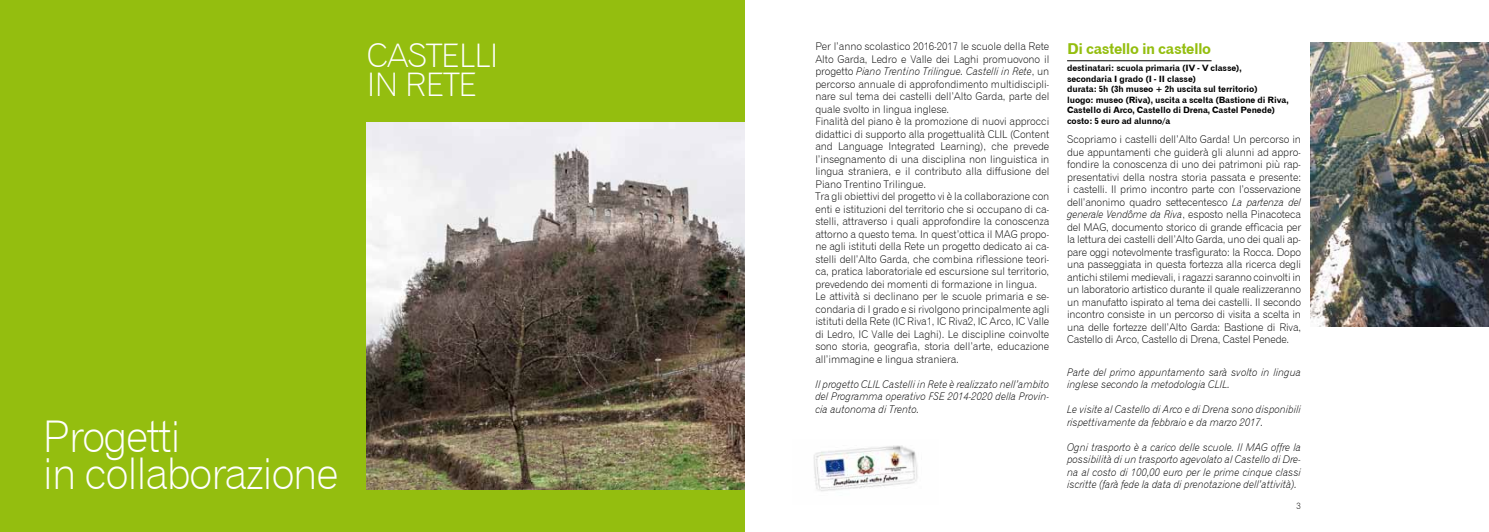
<style>
.page{position:relative;width:1489px;height:532px;background:#fff}
.page>*{position:absolute;margin:0;border:0;box-sizing:border-box;transform-origin:0 0}
.t1{font:43.75px/37.4px "Gothic 720 BT Light B";letter-spacing:-.04em;color:#fff}
.t2{font:32.5px/28.8px "Gothic 720 BT Light B";color:#fff}
.t3{font:15px "Gothic 720 BT Bold B";letter-spacing:-.035em;color:#94be0f}
.t4{font:10.62px/12.5px "Gothic 720 BT Light B";letter-spacing:-.01em;color:#000}
.t5{font:10.62px/12.5px "Gothic 720 BT Light Italic B";letter-spacing:-.01em;color:#000;text-align:justify}
.t6{font:8.75px/10.5px "Gothic 720 BT Bold B";letter-spacing:-.01em;color:#000}
.t7{font:8.75px "Gothic 720 BT Light B";color:#000}
.s1{font-family:"Gothic 720 BT Light B"}
.s2{font-family:"Gothic 720 BT Light Italic B"}
</style>
<div class="page">
<hr style="left:1067px;top:61px;width:144px;height:1px;background:#000">
<img style="left:813px;top:445px;width:105px;height:47px">
<img style="left:1310px;top:43px;width:178px;height:283px">
<div style="left:0;top:0;width:744px;height:531px;background:#94be0f"></div>
<img style="left:367px;top:122px;width:377px;height:367px">
<h2 class="t2" style="left:367px;top:41px;width:56px">Castelli<br>In rete</h2>
<h1 class="t1" style="left:43px;top:417px;width:297px">Progetti<br>in collaborazione</h1>
<p class="t4" style="left:815px;top:40px;width:235px">Per l’anno scolastico 2016-2017 le scuole della Rete<br>Alto Garda, Ledro e Valle dei Laghi promuovono il</p>
<p class="t5" style="left:815px;top:65px;width:235px"><span class="s1">progetto</span> Piano Trentino Trilingue. Castelli in Rete<span class="s1">, un</span></p>
<p class="t4" style="left:815px;top:77px;width:235px">percorso annuale di approfondimento multidiscipli&shy;nare sul tema dei castelli dell’Alto Garda, parte del quale svolto in lingua inglese.<br>Finalità del piano è la promozione di nuovi approcci didattici di supporto alla progettualità CLIL (Content and Language Integrated Learning), che prevede l’insegnamento di una disciplina non linguistica in lingua straniera, e il contributo alla diffusione del Piano Trentino Trilingue.<br>Tra gli obiettivi del progetto vi è la collaborazione con enti e istituzioni del territorio che si occupano di ca&shy;stelli, attraverso i quali approfondire la conoscenza attorno a questo tema. In quest’ottica il MAG propo&shy;ne agli istituti della Rete un progetto dedicato ai ca&shy;stelli dell’Alto Garda, che combina riflessione teori&shy;ca, pratica laboratoriale ed escursione sul territorio, prevedendo dei momenti di formazione in lingua.<br>Le attività si declinano per le scuole primaria e se&shy;condaria di I grado e si rivolgono principalmente agli istituti della Rete (IC Riva1, IC Riva2, IC Arco, IC Valle di Ledro, IC Valle dei Laghi). Le discipline coinvolte sono storia, geografia, storia dell’arte, educazione all’immagine e lingua straniera.</p>
<p class="t5" style="left:815px;top:377px;width:235px">Il progetto CLIL Castelli in Rete è realizzato nell’ambito del Programma operativo FSE 2014-2020 della Provin&shy;cia autonoma di Trento.</p>
<h3 class="t3" style="left:1067px;top:39px;width:145px">Di castello in castello</h3>
<p class="t6" style="left:1067px;top:63px;width:223px">destinatari: scuola primaria (IV - V classe), secondaria I grado (I - II classe)<br>durata: 5h (3h museo + 2h uscita sul territorio)<br>luogo: museo (Riva), uscita a scelta (Bastione di Riva, Castello di Arco, Castello di Drena, Castel Penede) costo: 5 euro ad alunno/a</p>
<p class="t4" style="left:1067px;top:133px;width:235px;text-align:justify">Scopriamo i castelli dell’Alto Garda! Un percorso in due appuntamenti che guiderà gli alunni ad appro&shy;fondire la conoscenza di uno dei patrimoni più rap&shy;presentativi della nostra storia passata e presente: i castelli. Il primo incontro parte con l’osservazione dell’anonimo quadro settecentesco <span class="s2">La partenza del generale Vendôme da Riva</span>, esposto nella Pinacoteca del MAG, documento storico di grande efficacia per la lettura dei castelli dell’Alto Garda, uno dei quali ap&shy;pare oggi notevolmente trasfigurato: la Rocca. Dopo una passeggiata in questa fortezza alla ricerca degli antichi stilemi medievali, i ragazzi saranno coinvolti in un laboratorio artistico durante il quale realizzeranno un manufatto ispirato al tema dei castelli. Il secondo incontro consiste in un percorso di visita a scelta in una delle fortezze dell’Alto Garda: Bastione di Riva, Castello di Arco, Castello di Drena, Castel Penede.</p>
<p class="t5" style="left:1067px;top:365px;width:235px">Parte del primo appuntamento sarà svolto in lingua inglese secondo la metodologia CLIL.</p>
<p class="t5" style="left:1067px;top:403px;width:235px">Le visite al Castello di Arco e di Drena sono disponibili rispettivamente da febbraio e da marzo 2017.</p>
<p class="t5" style="left:1067px;top:440px;width:235px">Ogni trasporto è a carico delle scuole. Il MAG offre la possibilità di un trasporto agevolato al Castello di Dre&shy;na al costo di 100,00 euro per le prime cinque classi iscritte (farà fede la data di prenotazione dell’attività).</p>
<p class="t7" style="left:1296px;top:500px;width:6px">3</p>
</div>
